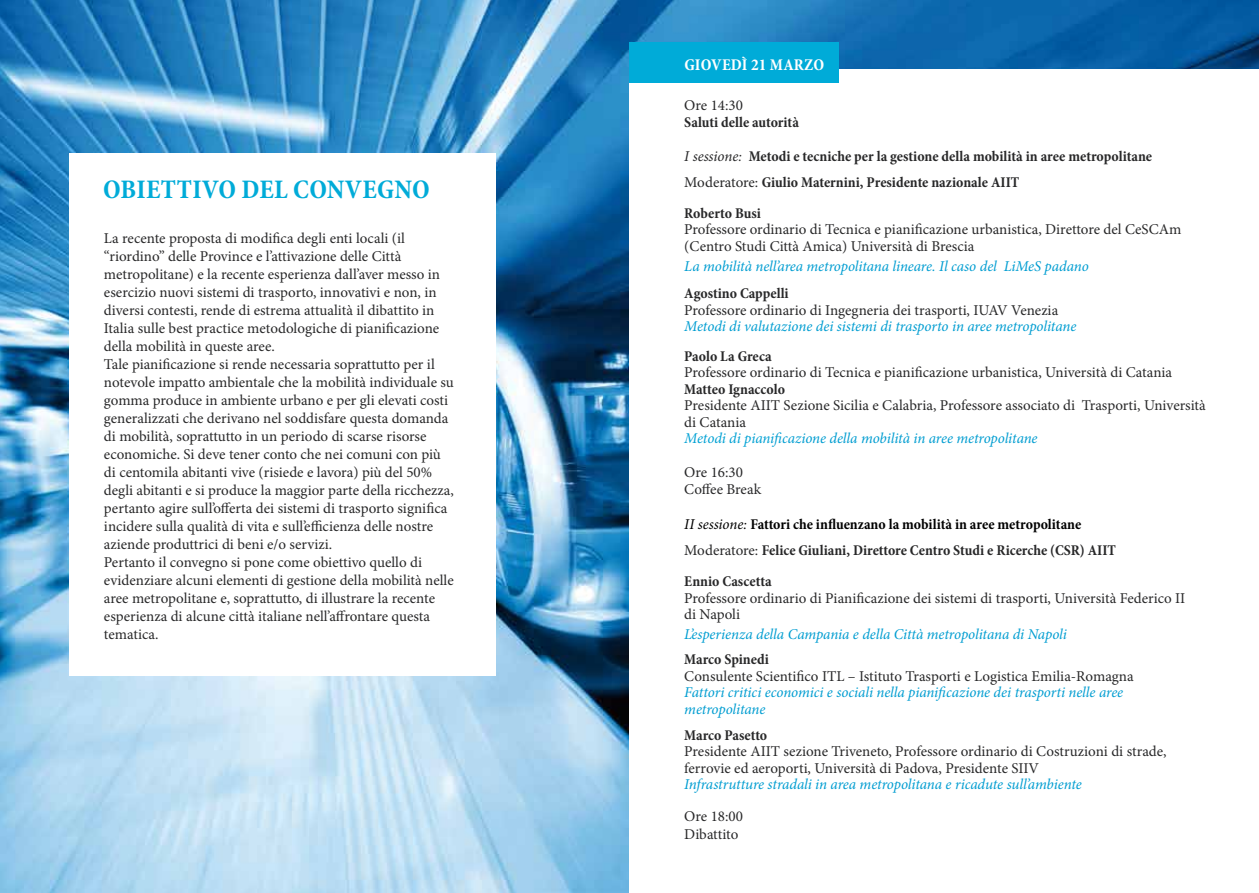
<style>
.page{position:relative;width:1259px;height:893px;background:#fff}
.page>*{position:absolute;margin:0;border:0;box-sizing:border-box;transform-origin:0 0}
.t1{font:700 condensed 27px "Minion Pro";letter-spacing:.005em;color:#00abd8}
.t2{font:700 condensed 16.5px "Minion Pro";letter-spacing:.01em;color:#fff}
.t3{font:15px/18px "Minion Pro";color:#282829}
.t4{font:700 condensed 15px/25.5px "Minion Pro";color:#282829}
.t5{font:italic 15px/16.5px "Minion Pro";letter-spacing:-.01em;color:#009dd1}
.s1{font-weight:400;font-style:italic;font-stretch:normal}
.s2{font-weight:400;font-stretch:normal}
.s3{font-style:italic;color:#00a1d4}
.s4{font-style:italic;color:#009dd1}
.s5{font-weight:400;font-style:italic;font-stretch:normal;color:#000}
.s6{color:#000}
</style>
<div class="page">
<img style="left:0;top:0;width:1259px;height:893px">
<div style="left:69px;top:153px;width:427px;height:522px;background:#fff"></div>
<div style="left:629px;top:70px;width:630px;height:823px;background:#fff"></div>
<div style="left:629px;top:42px;width:210px;height:41px;background:#00abd8"></div>
<h1 class="t1" style="left:103px;top:170px;width:15px">Obietti</h1>
<h1 class="t1" style="left:202px;top:170px;width:56px">vo del</h1>
<h1 class="t1" style="left:293px;top:170px;width:138px">convegno</h1>
<p class="t3" style="left:104px;top:229px;width:351px">La recente proposta di modifica degli enti locali (il “riordino” delle Province e l’attivazione delle Città metropolitane) e la recente esperienza dall’aver messo in esercizio nuovi sistemi di trasporto, innovativi e non, in diversi contesti, rende di estrema attualità il dibattito in Italia sulle best practice metodologiche di pianificazione della mobilità in queste aree.<br>Tale pianificazione si rende necessaria soprattutto per il notevole impatto ambientale che la mobilità individuale su gomma produce in ambiente urbano e per gli elevati costi generalizzati che derivano nel soddisfare questa domanda di mobilità, soprattutto in un periodo di scarse risorse economiche. Si deve tener conto che nei comuni con più di centomila abitanti vive (risiede e lavora) più del 50% degli abitanti e si produce la maggior parte della ricchezza, pertanto agire sull’offerta dei sistemi di trasporto significa incidere sulla qualità di vita e sull’efficienza delle nostre aziende produttrici di beni e/o servizi.<br>Pertanto il convegno si pone come obiettivo quello di evidenziare alcuni elementi di gestione della mobilità nelle aree metropolitane e, soprattutto, di illustrare la recente esperienza di alcune città italiane nell’affrontare questa tematica.</p>
<p class="t2" style="left:684px;top:53px;width:98px">giovedì 21 mar</p>
<p class="t2" style="left:804px;top:53px;width:22px">zo</p>
<p class="t3" style="left:684px;top:96px;width:60px">Ore 14:30</p>
<p class="t4" style="left:684px;top:110px;width:116px">Saluti delle autorità</p>
<p class="t4" style="left:684px;top:143px;width:469px"><span class="s1">I sessione:</span> Metodi e tecniche per la gestione della mobilità in aree metropolitane<br><span class="s2">Moderatore:</span> Giulio Maternini, Presidente nazionale AIIT</p>
<p class="t4" style="left:684px;top:200px;width:78px">Roberto Busi</p>
<p class="t3" style="left:684px;top:221px;width:498px;line-height:16.5px">Professore ordinario di Tecnica e pianificazione urbanistica, Direttore del CeSCAm (Centro Studi Città Amica) Università di Brescia</p>
<p class="t5" style="left:684px;top:258px;width:406px">La mobilità nell’area metropolitana lineare. Il caso del LiMeS padano</p>
<p class="t4" style="left:684px;top:280px;width:106px">Agostino Cappelli</p>
<p class="t3" style="left:684px;top:301px;width:375px">Professore ordinario di Ingegneria dei trasporti, IUAV Venezia</p>
<p class="t5" style="left:684px;top:318px;width:393px">Metodi di valutazione dei sistemi di trasporto in aree metropolitane</p>
<p class="t4" style="left:684px;top:343px;width:89px">Paolo La Greca</p>
<p class="t3" style="left:684px;top:363px;width:489px">Professore ordinario di Tecnica e pianificazione urbanistica, Università di Catania</p>
<p class="t4" style="left:684px;top:376px;width:102px">Matteo Ignaccolo</p>
<p class="t3" style="left:684px;top:397px;width:523px;line-height:16.5px">Presidente AIIT Sezione Sicilia e Calabria, Professore associato di Trasporti, Università di Catania<br><span class="s3">Metodi di pian</span><span class="s4">ificazione della mobilità in aree metropolitane</span></p>
<p class="t3" style="left:684px;top:464px;width:78px;line-height:16.5px">Ore 16:30<br>Coffee Break</p>
<p class="t4" style="left:684px;top:510px;width:433px;line-height:26.2px"><span class="s5">II sessione:</span> <span class="s6">Fattori che influenzano la mobilità in aree metropolitane<br></span><span class="s2">Moderatore:</span> Felice Giuliani, Direttore Centro Studi e Ricerche (CSR) AIIT</p>
<p class="t4" style="left:684px;top:568px;width:89px">Ennio Cascetta</p>
<p class="t3" style="left:684px;top:589px;width:502px;line-height:16.5px">Professore ordinario di Pianificazione dei sistemi di trasporti, Università Federico II di Napoli</p>
<p class="t5" style="left:684px;top:626px;width:384px">L’esperienza della Campania e della Città metropolitana di Napoli</p>
<p class="t4" style="left:684px;top:647px;width:86px">Marco Spinedi</p>
<p class="t3" style="left:684px;top:667px;width:451px">Consulente Scientifico ITL – Istituto Trasporti e Logistica Emilia-Romagna</p>
<p class="t5" style="left:684px;top:684px;width:440px">Fattori critici economici e sociali nella pianificazione dei trasporti nelle aree metropolitane</p>
<p class="t4" style="left:684px;top:722px;width:84px">Marco Pasetto</p>
<p class="t3" style="left:684px;top:743px;width:484px;line-height:16.5px">Presidente AIIT sezione Triveneto, Professore ordinario di Costruzioni di strade, ferrovie ed aeroporti, Università di Padova, Presidente SIIV</p>
<p class="t5" style="left:684px;top:776px;width:399px">Infrastrutture stradali in area metropolitana e ricadute sull’ambiente</p>
<p class="t3" style="left:684px;top:807px;width:60px">Ore 18:00<br>Dibattito</p>
</div>
